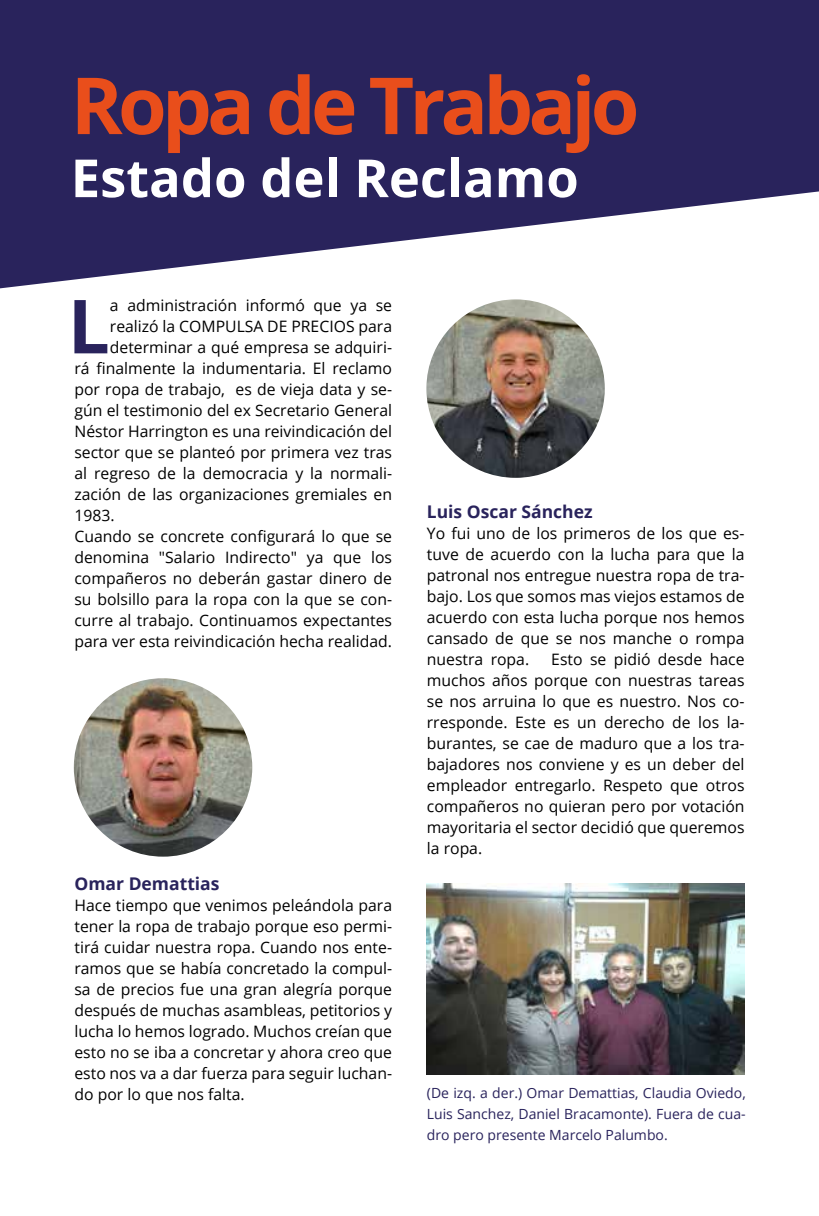
<style>
.page{position:relative;width:819px;height:1216px;background:#fff}
.page>*{position:absolute;margin:0;border:0;box-sizing:border-box;transform-origin:0 0}
.t1{font:700 78.75px "Open Sans";letter-spacing:-.06em;color:#e94e1b}
.t2{font:700 74.55px "Open Sans";color:#29235c}
.t3{font:700 52.5px "Open Sans";color:#fff}
.t4{font:700 17.5px "Open Sans";color:#29235c}
.t5{font:15.75px/21px "Open Sans";color:#000;text-align:justify}
.t6{font:14px/21px "Open Sans";color:#29235c;text-align:justify}
</style>
<div class="page">
<svg style="left:0;top:0;width:819px;height:288px;fill:#29235c"></svg>
<img style="left:74px;top:678px;width:178px;height:178px;border-radius:89px">
<img style="left:426px;top:299px;width:178px;height:179px;border-radius:89px">
<img style="left:427px;top:883px;width:317px;height:191px">
<h1 class="t1" style="left:71px;top:50px;width:570px">Ropa de Trabajo</h1>
<h3 class="t3" style="left:71px;top:141px;width:509px">Estado del Reclamo</h3>
<h2 class="t2" style="left:68px;top:273px;width:44px">L</h2>
<p class="t5" style="left:110px;top:295px;width:284px">a administración informó que ya se</p>
<p class="t5" style="left:110px;top:316px;width:284px">realizó la COMPULSA DE PRECIOS para</p>
<p class="t5" style="left:110px;top:337px;width:284px">determinar a qué empresa se adquiri-</p>
<p class="t5" style="left:74px;top:358px;width:319px">rá finalmente la indumentaria. El reclamo</p>
<p class="t5" style="left:74px;top:379px;width:319px">por ropa de trabajo, es de vieja data y se-</p>
<p class="t5" style="left:74px;top:400px;width:319px">gún el testimonio del ex Secretario General</p>
<p class="t5" style="left:74px;top:421px;width:319px">Néstor Harrington es una reivindicación del</p>
<p class="t5" style="left:74px;top:442px;width:319px">sector que se planteó por primera vez tras</p>
<p class="t5" style="left:74px;top:463px;width:319px">al regreso de la democracia y la normali-</p>
<p class="t5" style="left:74px;top:484px;width:319px">zación de las organizaciones gremiales en</p>
<p class="t5" style="left:74px;top:505px;width:42px">1983.</p>
<p class="t5" style="left:74px;top:525px;width:319px">Cuando se concrete configurará lo que se</p>
<p class="t5" style="left:74px;top:546px;width:319px">denomina "Salario Indirecto" ya que los</p>
<p class="t5" style="left:74px;top:567px;width:319px">compañeros no deberán gastar dinero de</p>
<p class="t5" style="left:74px;top:588px;width:319px">su bolsillo para la ropa con la que se con-</p>
<p class="t5" style="left:74px;top:609px;width:319px">curre al trabajo. Continuamos expectantes</p>
<p class="t5" style="left:74px;top:630px;width:319px">para ver esta reivindicación hecha realidad.</p>
<p class="t4" style="left:74px;top:870px;width:147px">Omar Demattias</p>
<p class="t5" style="left:74px;top:893px;width:319px">Hace tiempo que venimos peleándola para tener la ropa de trabajo porque eso permi&shy;tirá cuidar nuestra ropa. Cuando nos ente&shy;ramos que se había concretado la compul&shy;sa de precios fue una gran alegría porque después de muchas asambleas, petitorios y lucha lo hemos logrado. Muchos creían que esto no se iba a concretar y ahora creo que esto nos va a dar fuerza para seguir luchan&shy;do por lo que nos falta.</p>
<p class="t4" style="left:427px;top:499px;width:167px">Luis Oscar Sánchez</p>
<p class="t5" style="left:427px;top:522px;width:319px">Yo fui uno de los primeros de los que es&shy;tuve de acuerdo con la lucha para que la patronal nos entregue nuestra ropa de tra&shy;bajo. Los que somos mas viejos estamos de acuerdo con esta lucha porque nos hemos cansado de que se nos manche o rompa nuestra ropa.</p>
<p class="t5" style="left:427px;top:648px;width:319px;text-indent:124px">Esto se pidió desde hace muchos años porque con nuestras tareas se nos arruina lo que es nuestro. Nos co&shy;rresponde. Este es un derecho de los la&shy;burantes, se cae de maduro que a los tra&shy;bajadores nos conviene y es un deber del empleador entregarlo. Respeto que otros compañeros no quieran pero por votación mayoritaria el sector decidió que queremos la ropa.</p>
<p class="t6" style="left:427px;top:1081px;width:320px">(De izq. a der.) Omar Demattias, Claudia Oviedo, Luis Sanchez, Daniel Bracamonte). Fuera de cua&shy;dro pero presente Marcelo Palumbo.</p>
</div>
